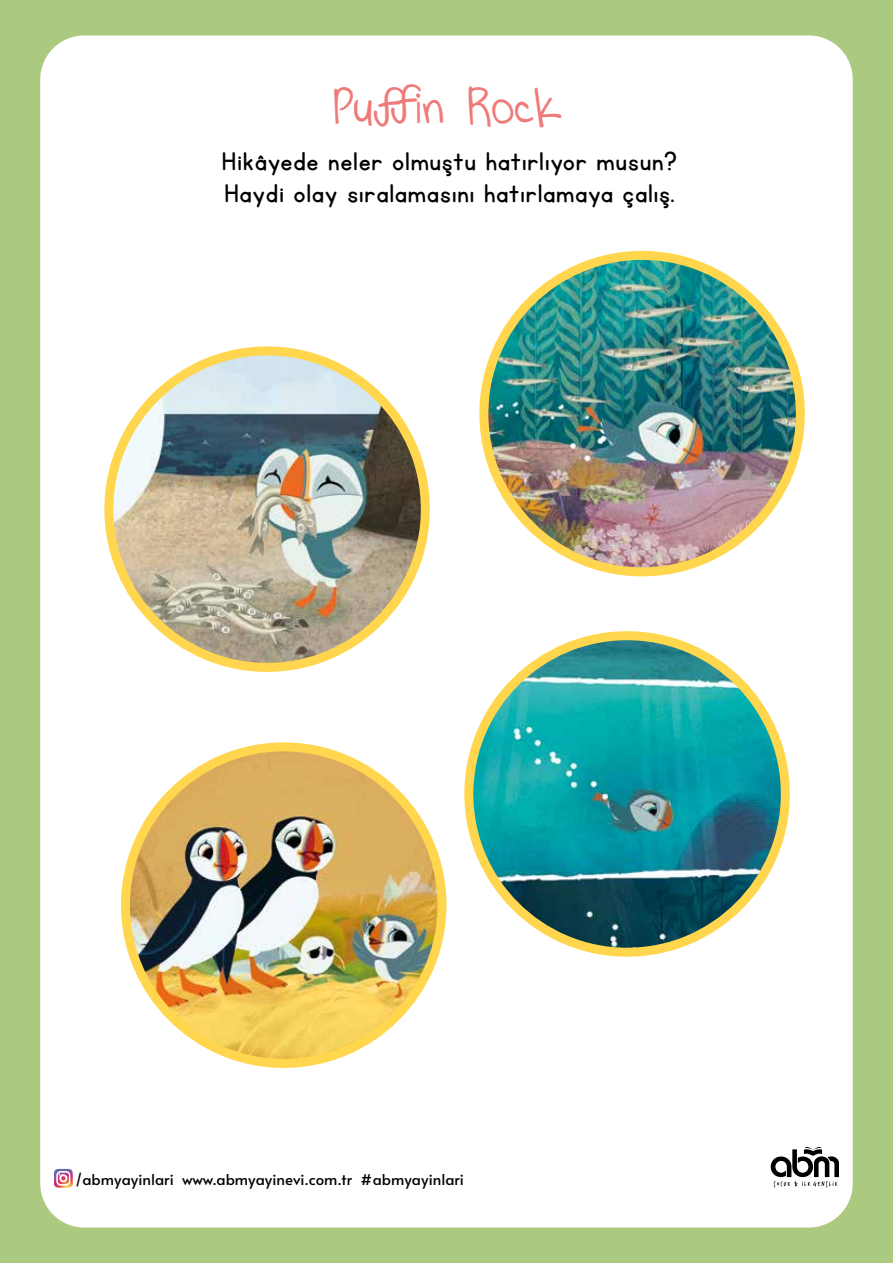
<style>
.page{position:relative;width:893px;height:1263px;background:#acc980}
.page>*{position:absolute;margin:0;border:0;box-sizing:border-box;transform-origin:0 0}
.t1{font:46.05px "Beautiful Every Time";color:#ef7a79}
.t2{font:30px/31.5px "KG Primary Penmanship 2";color:#000}
.t3{font:15px "Alata";color:#000}
</style>
<div class="page">
<div style="left:40px;top:35px;width:813px;height:1192px;background:#fff;border-radius:44px"></div>
<svg style="left:771px;top:1146px;width:68px;height:42px"></svg>
<svg style="left:54px;top:1169px;width:19px;height:19px"></svg>
<img style="left:126px;top:747px;width:316px;height:316px;border-radius:158px">
<div style="left:121px;top:742px;width:325px;height:326px;border:9px solid #ffd64d;border-radius:50%"></div>
<img style="left:109px;top:351px;width:316px;height:316px;border-radius:158px">
<div style="left:104px;top:346px;width:326px;height:326px;border:9px solid #ffd64d;border-radius:50%"></div>
<img style="left:484px;top:255px;width:316px;height:317px;border-radius:158px">
<div style="left:479px;top:251px;width:326px;height:325px;border:9px solid #ffd64d;border-radius:50%"></div>
<img style="left:469px;top:636px;width:316px;height:316px;border-radius:158px">
<div style="left:464px;top:631px;width:326px;height:326px;border:9px solid #ffd64d;border-radius:50%"></div>
<h1 class="t1" style="left:333px;top:80px;width:229px">Puffin Rock</h1>
<p class="t2" style="left:222px;top:147px;width:457px">Hikâyede neler olmuştu hatırlıyor musun?<br>Haydi olay sıralamasını hatırlamaya çalış.</p>
<p class="t3" style="left:75px;top:1166px;width:390px">/abmyayinlari www.abmyayinevi.com.tr #abmyayinlari</p>
</div>
